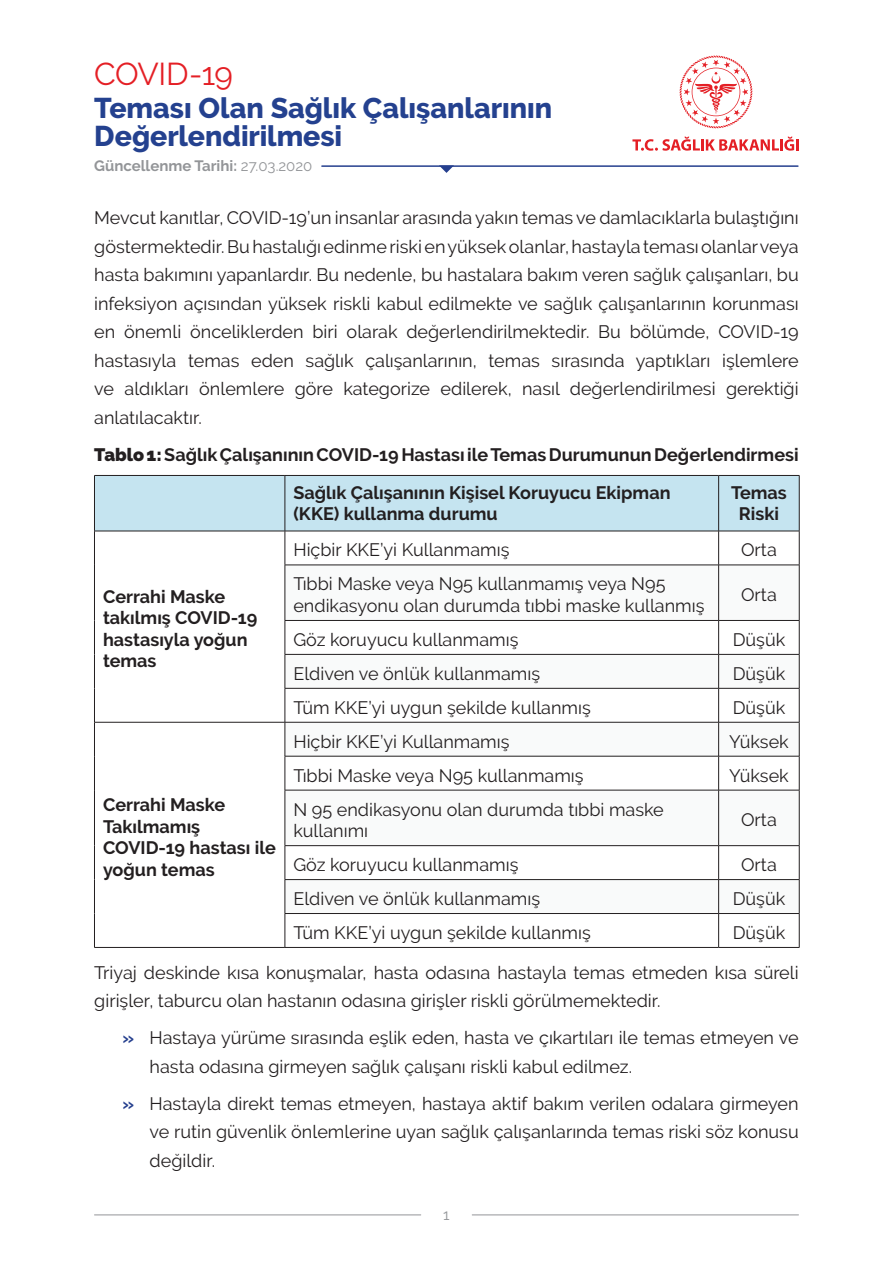
<style>
.page{position:relative;width:893px;height:1263px;background:#fff}
.page>*{position:absolute;margin:0;border:0;box-sizing:border-box;transform-origin:0 0}
.t1{font:31.5px "Raleway";letter-spacing:-.015em;color:#e41f25}
.t2{font:800 28.5px/28.5px "Raleway";color:#24418f}
.t3{font:18px/28.5px "Raleway";color:#231f20}
.t4{font:700 18px/21.6px "Raleway";color:#231f20}
.t5{font:700 15px "Raleway";color:#939598}
.t6{font:15px "Raleway";color:#939598}
.s1{font-weight:400}
.s2{font-weight:900}
.s3{font-weight:700;color:#253f8e}
</style>
<div class="page">
<div style="left:95px;top:476px;width:704px;height:55px;background:#c5e4f0"></div>
<svg style="left:286px;top:566px;width:513px;height:347px"></svg>
<hr style="left:285px;top:476px;width:1px;height:55px;background:#231f20">
<hr style="left:718px;top:476px;width:1px;height:55px;background:#231f20">
<hr style="left:94px;top:531px;width:191px;height:1px;background:#231f20">
<hr style="left:285px;top:531px;width:434px;height:1px;background:#231f20">
<hr style="left:285px;top:531px;width:1px;height:34px;background:#231f20">
<hr style="left:719px;top:531px;width:80px;height:1px;background:#231f20">
<hr style="left:718px;top:531px;width:1px;height:34px;background:#231f20">
<hr style="left:285px;top:565px;width:434px;height:1px;background:#231f20">
<hr style="left:285px;top:565px;width:1px;height:55px;background:#231f20">
<hr style="left:719px;top:565px;width:80px;height:1px;background:#231f20">
<hr style="left:718px;top:565px;width:1px;height:55px;background:#231f20">
<hr style="left:285px;top:621px;width:1px;height:33px;background:#231f20">
<hr style="left:718px;top:621px;width:1px;height:33px;background:#231f20">
<hr style="left:285px;top:654px;width:1px;height:34px;background:#231f20">
<hr style="left:718px;top:654px;width:1px;height:34px;background:#231f20">
<hr style="left:285px;top:688px;width:1px;height:34px;background:#231f20">
<hr style="left:718px;top:688px;width:1px;height:34px;background:#231f20">
<hr style="left:285px;top:722px;width:1px;height:34px;background:#231f20">
<hr style="left:718px;top:722px;width:1px;height:34px;background:#231f20">
<hr style="left:285px;top:756px;width:1px;height:34px;background:#231f20">
<hr style="left:718px;top:756px;width:1px;height:34px;background:#231f20">
<hr style="left:285px;top:790px;width:1px;height:55px;background:#231f20">
<hr style="left:718px;top:790px;width:1px;height:55px;background:#231f20">
<hr style="left:285px;top:846px;width:1px;height:33px;background:#231f20">
<hr style="left:718px;top:846px;width:1px;height:33px;background:#231f20">
<hr style="left:285px;top:880px;width:1px;height:33px;background:#231f20">
<hr style="left:718px;top:880px;width:1px;height:33px;background:#231f20">
<hr style="left:285px;top:914px;width:1px;height:33px;background:#231f20">
<hr style="left:718px;top:914px;width:1px;height:33px;background:#231f20">
<hr style="left:94px;top:475px;width:191px;height:1px;background:#231f20">
<hr style="left:94px;top:476px;width:1px;height:55px;background:#231f20">
<hr style="left:285px;top:475px;width:434px;height:1px;background:#231f20">
<hr style="left:719px;top:475px;width:80px;height:1px;background:#231f20">
<hr style="left:799px;top:476px;width:1px;height:55px;background:#231f20">
<hr style="left:94px;top:531px;width:1px;height:34px;background:#231f20">
<hr style="left:799px;top:531px;width:1px;height:34px;background:#231f20">
<hr style="left:94px;top:565px;width:1px;height:55px;background:#231f20">
<hr style="left:799px;top:565px;width:1px;height:55px;background:#231f20">
<hr style="left:94px;top:620px;width:1px;height:34px;background:#231f20">
<hr style="left:285px;top:620px;width:434px;height:1px;background:#231f20">
<hr style="left:719px;top:620px;width:80px;height:1px;background:#231f20">
<hr style="left:799px;top:621px;width:1px;height:33px;background:#231f20">
<hr style="left:94px;top:654px;width:1px;height:34px;background:#231f20">
<hr style="left:285px;top:654px;width:434px;height:1px;background:#231f20">
<hr style="left:719px;top:654px;width:80px;height:1px;background:#231f20">
<hr style="left:799px;top:654px;width:1px;height:34px;background:#231f20">
<hr style="left:94px;top:688px;width:1px;height:34px;background:#231f20">
<hr style="left:285px;top:688px;width:434px;height:1px;background:#231f20">
<hr style="left:719px;top:688px;width:80px;height:1px;background:#231f20">
<hr style="left:799px;top:688px;width:1px;height:34px;background:#231f20">
<hr style="left:94px;top:722px;width:191px;height:1px;background:#231f20">
<hr style="left:94px;top:722px;width:1px;height:34px;background:#231f20">
<hr style="left:285px;top:722px;width:434px;height:1px;background:#231f20">
<hr style="left:719px;top:722px;width:80px;height:1px;background:#231f20">
<hr style="left:799px;top:722px;width:1px;height:34px;background:#231f20">
<hr style="left:94px;top:756px;width:1px;height:34px;background:#231f20">
<hr style="left:285px;top:756px;width:434px;height:1px;background:#231f20">
<hr style="left:719px;top:756px;width:80px;height:1px;background:#231f20">
<hr style="left:799px;top:756px;width:1px;height:34px;background:#231f20">
<hr style="left:94px;top:790px;width:1px;height:56px;background:#231f20">
<hr style="left:285px;top:790px;width:434px;height:1px;background:#231f20">
<hr style="left:719px;top:790px;width:80px;height:1px;background:#231f20">
<hr style="left:799px;top:790px;width:1px;height:55px;background:#231f20">
<hr style="left:94px;top:846px;width:1px;height:33px;background:#231f20">
<hr style="left:285px;top:845px;width:434px;height:1px;background:#231f20">
<hr style="left:719px;top:845px;width:80px;height:1px;background:#231f20">
<hr style="left:799px;top:846px;width:1px;height:33px;background:#231f20">
<hr style="left:94px;top:879px;width:1px;height:34px;background:#231f20">
<hr style="left:285px;top:879px;width:434px;height:1px;background:#231f20">
<hr style="left:719px;top:879px;width:80px;height:1px;background:#231f20">
<hr style="left:799px;top:880px;width:1px;height:33px;background:#231f20">
<hr style="left:94px;top:913px;width:1px;height:34px;background:#231f20">
<hr style="left:285px;top:913px;width:434px;height:1px;background:#231f20">
<hr style="left:719px;top:913px;width:80px;height:1px;background:#231f20">
<hr style="left:799px;top:914px;width:1px;height:33px;background:#231f20">
<hr style="left:94px;top:947px;width:191px;height:1px;background:#231f20">
<hr style="left:285px;top:947px;width:434px;height:1px;background:#231f20">
<hr style="left:719px;top:947px;width:80px;height:1px;background:#231f20">
<hr style="left:94px;top:1215px;width:327px;height:1px;background:#939598">
<hr style="left:472px;top:1215px;width:326px;height:1px;background:#939598">
<hr style="left:322px;top:165px;width:476px;height:2px;background:#253f8e">
<svg style="left:439px;top:165px;width:15px;height:8px"></svg>
<svg style="left:632px;top:137px;width:167px;height:14px"></svg>
<svg style="left:680px;top:56px;width:72px;height:72px"></svg>
<h1 class="t1" style="left:94px;top:56px;width:140px">COVID-19</h1>
<h2 class="t2" style="left:94px;top:94px;width:459px">Teması Olan Sağlık Çalışanlarının<br>Değerlendirilmesi</h2>
<p class="t5" style="left:94px;top:157px;width:220px">Güncellenme Tarihi: <span class="s1">27.03.2020</span></p>
<p class="t3" style="left:94px;top:204px;width:706px;text-align:justify">Mevcut kanıtlar, COVID-19’un insanlar arasında yakın temas ve damlacıklarla bulaştığını göstermektedir. Bu hastalığı edinme riski en yüksek olanlar, hastayla teması olanlar veya hasta bakımını yapanlardır. Bu nedenle, bu hastalara bakım veren sağlık çalışanları, bu infeksiyon açısından yüksek riskli kabul edilmekte ve sağlık çalışanlarının korunması en önemli önceliklerden biri olarak değerlendirilmektedir. Bu bölümde, COVID-19 hastasıyla temas eden sağlık çalışanlarının, temas sırasında yaptıkları işlemlere ve aldıkları önlemlere göre kategorize edilerek, nasıl değerlendirilmesi gerektiği anlatılacaktır.</p>
<p class="t4" style="left:293px;top:435px;width:507px;line-height:38.1px;text-indent:-199px"><span class="s2">Tablo 1:</span> Sağlık Çalışanının COVID-19 Hastası ile Temas Durumunun Değerlendirmesi<br>Sağlık Çalışanının Kişisel Koruyucu Ekipman</p>
<p class="t4" style="left:293px;top:503px;width:206px">(KKE) kullanma durumu</p>
<p class="t4" style="left:731px;top:482px;width:57px;text-align:center">Temas<br>Riski</p>
<p class="t4" style="left:103px;top:586px;width:156px">Cerrahi Maske takılmış COVID-19 hastasıyla yoğun temas</p>
<p class="t3" style="left:293px;top:536px;width:218px">Hiçbir KKE’yi Kullanmamış</p>
<p class="t3" style="left:741px;top:536px;width:37px">Orta</p>
<p class="t3" style="left:293px;top:573px;width:413px;line-height:21.6px">Tıbbi Maske veya N95 kullanmamış veya N95 endikasyonu olan durumda tıbbi maske kullanmış</p>
<p class="t3" style="left:741px;top:580px;width:37px">Orta</p>
<p class="t3" style="left:293px;top:625px;width:227px">Göz koruyucu kullanmamış</p>
<p class="t3" style="left:733px;top:625px;width:54px">Düşük</p>
<p class="t3" style="left:293px;top:659px;width:248px">Eldiven ve önlük kullanmamış</p>
<p class="t3" style="left:733px;top:659px;width:54px">Düşük</p>
<p class="t3" style="left:293px;top:693px;width:299px">Tüm KKE’yi uygun şekilde kullanmış</p>
<p class="t3" style="left:733px;top:693px;width:54px">Düşük</p>
<p class="t3" style="left:293px;top:727px;width:218px">Hiçbir KKE’yi Kullanmamış</p>
<p class="t3" style="left:729px;top:727px;width:61px">Yüksek</p>
<p class="t3" style="left:293px;top:761px;width:292px">Tıbbi Maske veya N95 kullanmamış</p>
<p class="t3" style="left:729px;top:761px;width:61px">Yüksek</p>
<p class="t3" style="left:293px;top:798px;width:372px;line-height:21.6px">N 95 endikasyonu olan durumda tıbbi maske kullanımı</p>
<p class="t3" style="left:741px;top:806px;width:37px">Orta</p>
<p class="t3" style="left:293px;top:850px;width:227px">Göz koruyucu kullanmamış</p>
<p class="t3" style="left:741px;top:850px;width:37px">Orta</p>
<p class="t3" style="left:293px;top:884px;width:248px">Eldiven ve önlük kullanmamış</p>
<p class="t3" style="left:733px;top:884px;width:54px">Düşük</p>
<p class="t3" style="left:293px;top:918px;width:299px">Tüm KKE’yi uygun şekilde kullanmış</p>
<p class="t3" style="left:733px;top:918px;width:54px">Düşük</p>
<p class="t3" style="left:94px;top:958px;width:706px">Triyaj deskinde kısa konuşmalar, hasta odasına hastayla temas etmeden kısa süreli girişler, taburcu olan hastanın odasına girişler riskli görülmemektedir.</p>
<p class="t3" style="left:150px;top:1023px;width:651px;text-indent:-27px"><span class="s3">»</span> Hastaya yürüme sırasında eşlik eden, hasta ve çıkartıları ile temas etmeyen ve hasta odasına girmeyen sağlık çalışanı riskli kabul edilmez.</p>
<p class="t3" style="left:150px;top:1089px;width:651px;text-align:justify;text-indent:-27px"><span class="s3">»</span> Hastayla direkt temas etmeyen, hastaya aktif bakım verilen odalara girmeyen ve rutin güvenlik önlemlerine uyan sağlık çalışanlarında temas riski söz konusu değildir.</p>
<p class="t4" style="left:103px;top:794px;width:174px">Cerrahi Maske<br>Takılmamış<br>COVID-19 hastası ile yoğun temas</p>
<p class="t6" style="left:443px;top:1206px;width:8px">1</p>
</div>
